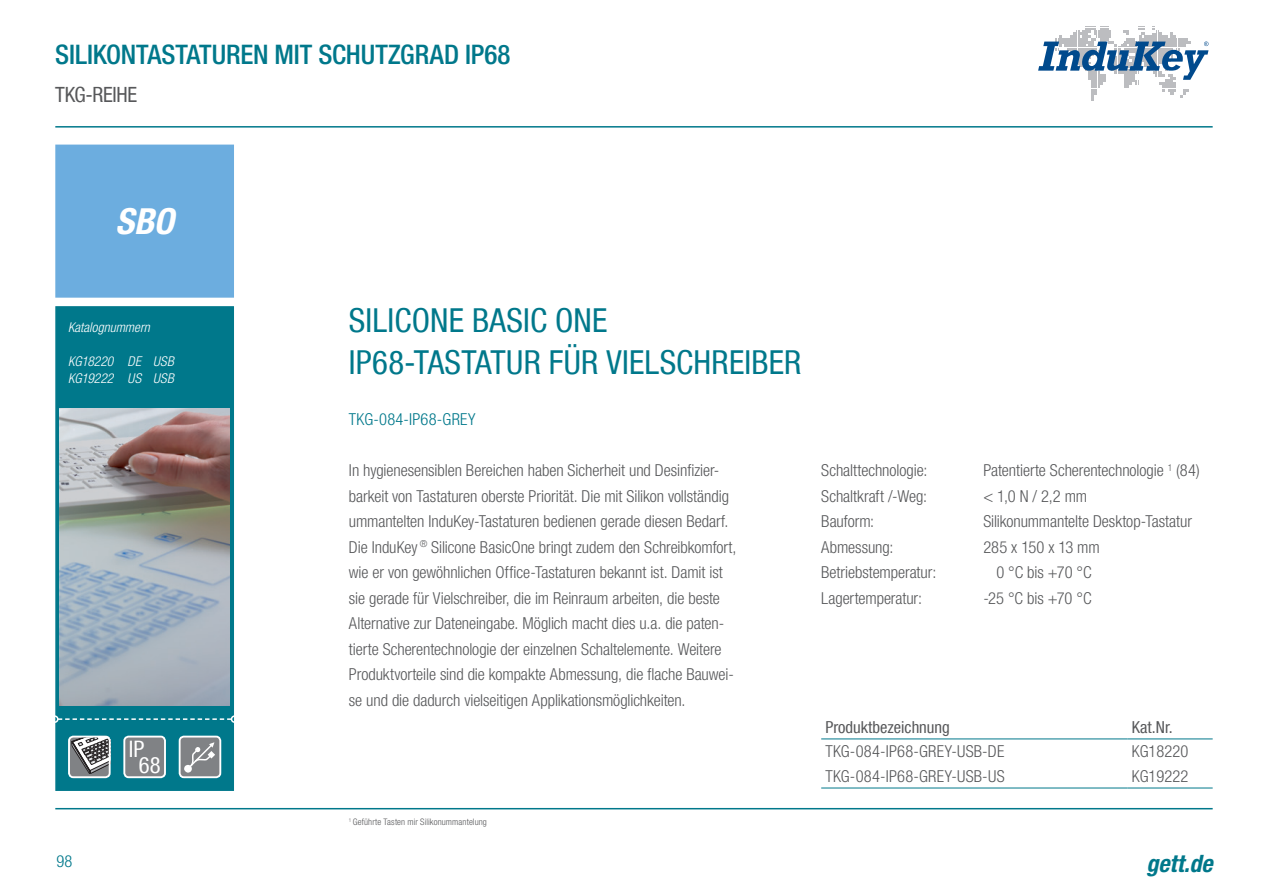
<style>
.page{position:relative;width:1268px;height:893px;background:#fff}
.page>*{position:absolute;margin:0;border:0;box-sizing:border-box;transform-origin:0 0}
.t1{font:italic 700 condensed 36px "Helvetica Neue LT Pro";color:#fff}
.t2{font:condensed 33px/42.5px "Helvetica Neue LT Com";letter-spacing:.005em;color:#00788b}
.t3{font:500 condensed 27px "Helvetica Neue LT Com";letter-spacing:-.005em;color:#00788b}
.t4{font:italic 700 condensed 24px "Helvetica Neue LT Pro";color:#00788b}
.t5{font:condensed 22.65px "Helvetica Neue LT Com";color:#fff}
.t6{font:condensed 21px "Helvetica Neue LT Com";letter-spacing:-.015em;color:#57585a}
.t7{font:300 condensed 16.5px/25.5px "Helvetica Neue LT Com";letter-spacing:-.005em;color:#57585a}
.t8{font:300 condensed 16.5px "Helvetica Neue LT Com";letter-spacing:.015em;color:#57585a}
.t9{font:condensed 16.5px "Helvetica Neue LT Com";color:#57585a}
.t10{font:300 condensed 16.5px "Helvetica Neue LT Com";letter-spacing:.015em;color:#00788b}
.t11{font:italic 300 condensed 13.5px/17px "Helvetica Neue LT Com";color:#fff}
.t12{font:300 condensed 9px "Helvetica Neue LT Com";letter-spacing:.015em;color:#57585a}
</style>
<div class="page">
<hr style="left:55px;top:126px;width:1157px;height:2px;background:#00788b">
<hr style="left:55px;top:808px;width:1157px;height:1px;background:#00788b">
<div style="left:55px;top:306px;width:179px;height:485px;background:#00788b;border:2px solid #00788b"></div>
<div style="left:56px;top:145px;width:177px;height:152px;background:#6caddf"></div>
<div style="left:55px;top:145px;width:179px;height:153px;border:2px solid #6caddf"></div>
<img style="left:60px;top:408px;width:170px;height:298px">
<svg style="left:59px;top:718px;width:172px;height:2px"></svg>
<div style="left:51px;top:715px;width:8px;height:8px;border:2px solid #fff;border-radius:50%"></div>
<div style="left:231px;top:715px;width:7px;height:8px;border:2px solid #fff;border-radius:50%"></div>
<svg style="left:821px;top:787px;width:391px;height:1px"></svg>
<hr style="left:821px;top:788px;width:306px;height:1px;background:#00788b">
<hr style="left:1127px;top:788px;width:85px;height:1px;background:#00788b">
<hr style="left:821px;top:739px;width:306px;height:1px;background:#00788b">
<hr style="left:1127px;top:739px;width:85px;height:1px;background:#00788b">
<svg style="left:1038px;top:28px;width:171px;height:73px"></svg>
<div style="left:69px;top:737px;width:41px;height:40px;background:#808285;border-radius:4px"></div>
<svg style="left:71px;top:739px;width:37px;height:35px"></svg>
<div style="left:68px;top:736px;width:43px;height:42px;border:2px solid #fff;border-radius:4px"></div>
<div style="left:180px;top:737px;width:40px;height:40px;background:#808285;border-radius:4px"></div>
<div style="left:179px;top:736px;width:42px;height:42px;border:2px solid #fff;border-radius:4px"></div>
<svg style="left:184px;top:742px;width:31px;height:31px"></svg>
<div style="left:124px;top:737px;width:41px;height:40px;background:#808285;border-radius:4px"></div>
<div style="left:123px;top:736px;width:43px;height:42px;border:2px solid #fff;border-radius:4px"></div>
<h3 class="t3" style="left:55px;top:38px;width:456px">SILIKONTASTATUREN MIT SCHUTZGRAD IP68</h3>
<p class="t6" style="left:55px;top:82px;width:83px">TKG-REIHE</p>
<h1 class="t1" style="left:115px;top:200px;width:60px">SBO</h1>
<p class="t11" style="left:68px;top:318px;width:83px">Katalognummern</p>
<p class="t11" style="left:68px;top:352px;width:107px">KG18220 DE USB<br>KG19222 US USB</p>
<h3 class="t5" style="left:129px;top:736px;width:17px">IP</h3>
<h3 class="t5" style="left:139px;top:751px;width:23px">68</h3>
<h2 class="t2" style="left:349px;top:298px;width:454px">SILICONE BASIC ONE<br>IP68-TASTATUR FÜR VIELSCHREIBER</h2>
<p class="t10" style="left:349px;top:410px;width:128px">TKG-084-IP68-GREY</p>
<p class="t7" style="left:349px;top:458px;width:389px">In hygienesensiblen Bereichen haben Sicherheit und Desinfizier&shy;barkeit von Tastaturen oberste Priorität. Die mit Silikon vollständig ummantelten InduKey-Tastaturen bedienen gerade diesen Bedarf.<br>Die InduKey <sup>®</sup> Silicone BasicOne bringt zudem den Schreibkomfort, wie er von gewöhnlichen Office-Tastaturen bekannt ist. Damit ist sie gerade für Vielschreiber, die im Reinraum arbeiten, die beste Alternative zur Dateneingabe. Möglich macht dies u.a. die paten&shy;tierte Scherentechnologie der einzelnen Schaltelemente. Weitere Produktvorteile sind die kompakte Abmessung, die flache Bauwei&shy;se und die dadurch vielseitigen Applikationsmöglichkeiten.</p>
<p class="t7" style="left:821px;top:458px;width:108px">Schalttechnologie:</p>
<p class="t7" style="left:983px;top:458px;width:218px">Patentierte Scherentechnologie <sup>1</sup> (84)</p>
<p class="t7" style="left:821px;top:483px;width:107px">Schaltkraft /-Weg:</p>
<p class="t7" style="left:983px;top:483px;width:105px">&lt; 1,0 N / 2,2 mm</p>
<p class="t7" style="left:821px;top:509px;width:54px">Bauform:</p>
<p class="t7" style="left:983px;top:509px;width:210px">Silikonummantelte Desktop-Tastatur</p>
<p class="t7" style="left:821px;top:534px;width:74px">Abmessung:</p>
<p class="t7" style="left:983px;top:534px;width:118px">285 x 150 x 13 mm</p>
<p class="t7" style="left:821px;top:560px;width:117px">Betriebstemperatur:</p>
<p class="t7" style="left:996px;top:560px;width:97px">0 °C bis +70 °C</p>
<p class="t7" style="left:821px;top:585px;width:102px">Lagertemperatur:</p>
<p class="t7" style="left:983px;top:585px;width:110px">-25 °C bis +70 °C</p>
<p class="t12" style="left:349px;top:817px;width:139px"><sup>1</sup> Geführte Tasten mir Silikonummantelung</p>
<p class="t9" style="left:825px;top:717px;width:126px">Produktbezeichnung</p>
<p class="t9" style="left:1131px;top:717px;width:42px">Kat.Nr.</p>
<p class="t8" style="left:825px;top:742px;width:180px">TKG-084-IP68-GREY-USB-DE</p>
<p class="t7" style="left:1131px;top:738px;width:58px">KG18220</p>
<p class="t8" style="left:825px;top:766px;width:180px">TKG-084-IP68-GREY-USB-US</p>
<p class="t7" style="left:1131px;top:763px;width:58px">KG19222</p>
<p class="t10" style="left:57px;top:851px;width:17px">98</p>
<h3 class="t4" style="left:1146px;top:849px;width:68px">gett.de</h3>
</div>
